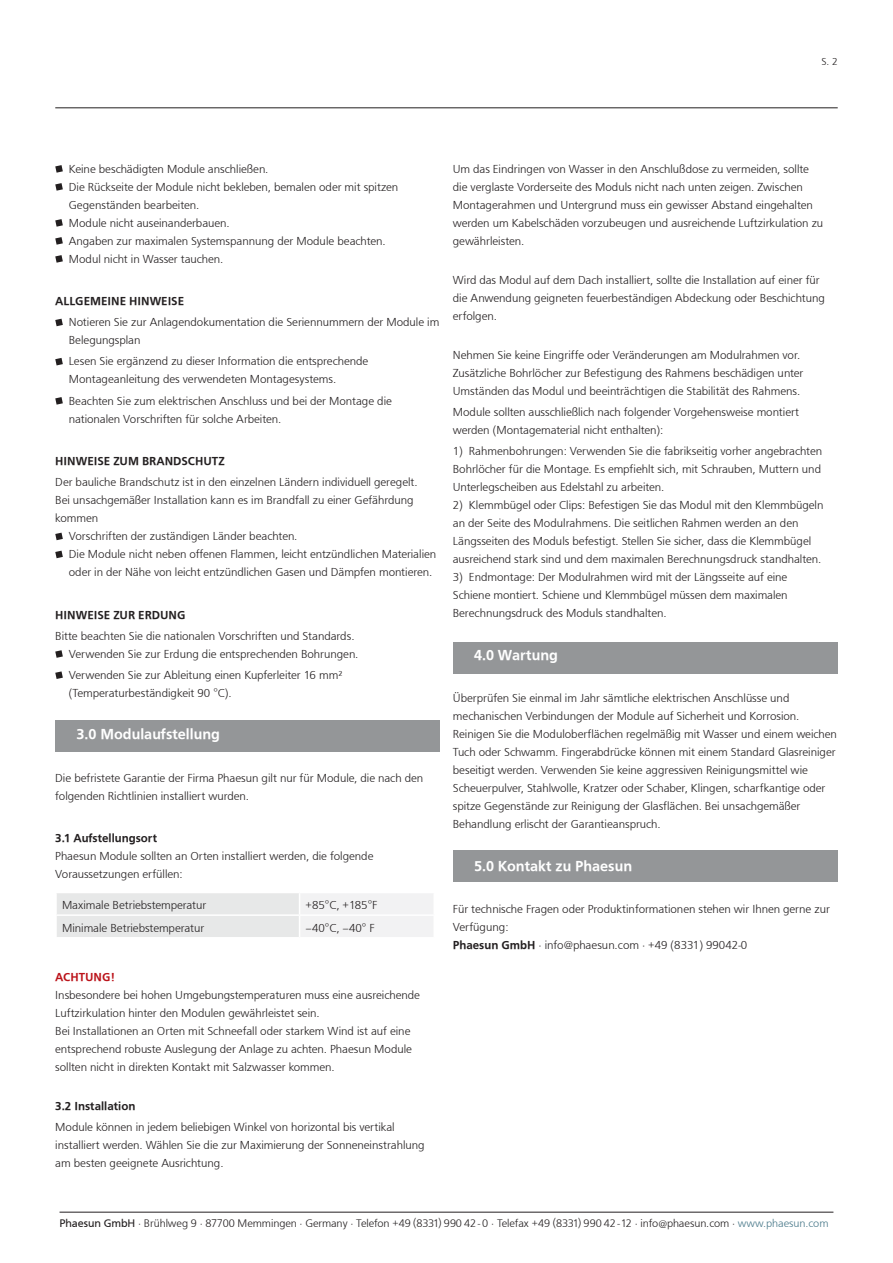
<style>
.page{position:relative;width:893px;height:1263px;background:#fff}
.page>*{position:absolute;margin:0;border:0;box-sizing:border-box;transform-origin:0 0}
.t1{font:500 15px "Front Page";color:#fff}
.t2{font:300 12px/18px "Front Page";letter-spacing:-.005em;color:#231f20}
.t3{font:500 12px "Front Page";color:#231f20}
.t4{font:500 12px "Front Page";color:#bb131a}
.t5{font:300 11.4px "Front Page";letter-spacing:-.01em;color:#231f20}
.s1{font-weight:500}
.s2{font-weight:400}
.s3{color:#487889}
</style>
<div class="page">
<hr style="left:60px;top:1212px;width:773px;height:1px;background:#231f20">
<hr style="left:55px;top:108px;width:783px;height:1px;background:#231f20">
<div style="left:55px;top:720px;width:385px;height:32px;background:#949698"></div>
<div style="left:453px;top:642px;width:385px;height:32px;background:#949698"></div>
<div style="left:453px;top:850px;width:385px;height:32px;background:#949698"></div>
<svg style="left:55px;top:165px;width:8px;height:8px"></svg>
<svg style="left:55px;top:183px;width:8px;height:8px"></svg>
<svg style="left:55px;top:219px;width:8px;height:8px"></svg>
<svg style="left:55px;top:237px;width:8px;height:8px"></svg>
<svg style="left:55px;top:255px;width:8px;height:8px"></svg>
<svg style="left:55px;top:319px;width:8px;height:7px"></svg>
<svg style="left:55px;top:358px;width:8px;height:7px"></svg>
<svg style="left:55px;top:397px;width:8px;height:8px"></svg>
<svg style="left:55px;top:533px;width:8px;height:7px"></svg>
<svg style="left:55px;top:551px;width:8px;height:7px"></svg>
<svg style="left:55px;top:650px;width:8px;height:8px"></svg>
<svg style="left:55px;top:671px;width:8px;height:8px"></svg>
<svg style="left:57px;top:893px;width:376px;height:44px"></svg>
<p class="t2" style="left:69px;top:160px;width:331px">Keine beschädigten Module anschließen.<br>Die Rückseite der Module nicht bekleben, bemalen oder mit spitzen Gegenständen bearbeiten.<br>Module nicht auseinanderbauen.<br>Angaben zur maximalen Systemspannung der Module beachten.<br>Modul nicht in Wasser tauchen.</p>
<p class="t3" style="left:55px;top:294px;width:130px">ALLGEMEINE HINWEISE</p>
<p class="t2" style="left:69px;top:313px;width:372px">Notieren Sie zur Anlagendokumentation die Seriennummern der Module im<br>Belegungsplan</p>
<p class="t2" style="left:69px;top:353px;width:301px">Lesen Sie ergänzend zu dieser Information die entsprechende<br>Montageanleitung des verwendeten Montagesystems.</p>
<p class="t2" style="left:69px;top:392px;width:325px">Beachten Sie zum elektrischen Anschluss und bei der Montage die nationalen Vorschriften für solche Arbeiten.</p>
<p class="t3" style="left:55px;top:454px;width:171px">HINWEISE ZUM BRANDSCHUTZ</p>
<p class="t2" style="left:55px;top:473px;width:364px">Der bauliche Brandschutz ist in den einzelnen Ländern individuell geregelt.</p>
<p class="t2" style="left:55px;top:491px;width:360px">Bei unsachgemäßer Installation kann es im Brandfall zu einer Gefährdung</p>
<p class="t2" style="left:55px;top:509px;width:45px">kommen</p>
<p class="t2" style="left:69px;top:527px;width:230px">Vorschriften der zuständigen Länder beachten.</p>
<p class="t2" style="left:69px;top:545px;width:369px">Die Module nicht neben offenen Flammen, leicht entzündlichen Materialien</p>
<p class="t2" style="left:69px;top:563px;width:365px">oder in der Nähe von leicht entzündlichen Gasen und Dämpfen montieren.</p>
<p class="t3" style="left:55px;top:608px;width:132px">HINWEISE ZUR ERDUNG</p>
<p class="t2" style="left:69px;top:627px;width:291px;text-indent:-14px">Bitte beachten Sie die nationalen Vorschriften und Standards.<br>Verwenden Sie zur Erdung die entsprechenden Bohrungen.</p>
<p class="t2" style="left:69px;top:666px;width:275px">Verwenden Sie zur Ableitung einen Kupferleiter 16 mm² (Temperaturbeständigkeit 90 °C).</p>
<p class="t1" style="left:77px;top:726px;width:145px">3.0 Modulaufstellung</p>
<p class="t2" style="left:55px;top:769px;width:369px">Die befristete Garantie der Firma Phaesun gilt nur für Module, die nach den folgenden Richtlinien installiert wurden.</p>
<p class="t3" style="left:55px;top:831px;width:103px">3.1 Aufstellungsort</p>
<p class="t2" style="left:55px;top:847px;width:320px">Phaesun Module sollten an Orten installiert werden, die folgende<br>Voraussetzungen erfüllen:</p>
<p class="t2" style="left:62px;top:896px;width:146px">Maximale Betriebstemperatur</p>
<p class="t2" style="left:306px;top:896px;width:73px">+85°C, +185°F</p>
<p class="t2" style="left:62px;top:919px;width:144px">Minimale Betriebstemperatur</p>
<p class="t2" style="left:306px;top:919px;width:71px">–40°C, –40° F</p>
<p class="t4" style="left:55px;top:970px;width:61px">ACHTUNG!</p>
<p class="t2" style="left:55px;top:986px;width:366px">Insbesondere bei hohen Umgebungstemperaturen muss eine ausreichende Luftzirkulation hinter den Modulen gewährleistet sein.<br>Bei Installationen an Orten mit Schneefall oder starkem Wind ist auf eine entsprechend robuste Auslegung der Anlage zu achten. Phaesun Module sollten nicht in direkten Kontakt mit Salzwasser kommen.</p>
<p class="t3" style="left:55px;top:1099px;width:82px">3.2 Installation</p>
<p class="t2" style="left:55px;top:1118px;width:371px">Module können in jedem beliebigen Winkel von horizontal bis vertikal installiert werden. Wählen Sie die zur Maximierung der Sonneneinstrahlung am besten geeignete Ausrichtung.</p>
<p class="t2" style="left:453px;top:160px;width:372px">Um das Eindringen von Wasser in den Anschlußdose zu vermeiden, sollte die verglaste Vorderseite des Moduls nicht nach unten zeigen. Zwischen Montagerahmen und Untergrund muss ein gewisser Abstand eingehalten werden um Kabelschäden vorzubeugen und ausreichende Luftzirkulation zu gewährleisten.</p>
<p class="t2" style="left:453px;top:271px;width:374px">Wird das Modul auf dem Dach installiert, sollte die Installation auf einer für die Anwendung geigneten feuerbeständigen Abdeckung oder Beschichtung erfolgen.</p>
<p class="t2" style="left:453px;top:346px;width:352px">Nehmen Sie keine Eingriffe oder Veränderungen am Modulrahmen vor.<br>Zusätzliche Bohrlöcher zur Befestigung des Rahmens beschädigen unter<br>Umständen das Modul und beeinträchtigen die Stabilität des Rahmens.</p>
<p class="t2" style="left:453px;top:403px;width:348px">Module sollten ausschließlich nach folgender Vorgehensweise montiert werden (Montagematerial nicht enthalten):</p>
<p class="t2" style="left:453px;top:443px;width:371px;text-align:justify">1) Rahmenbohrungen: Verwenden Sie die fabrikseitig vorher angebrachten Bohrlöcher für die Montage. Es empfiehlt sich, mit Schrauben, Muttern und Unterlegscheiben aus Edelstahl zu arbeiten.</p>
<p class="t2" style="left:453px;top:497px;width:372px">2) Klemmbügel oder Clips: Befestigen Sie das Modul mit den Klemmbügeln an der Seite des Modulrahmens. Die seitlichen Rahmen werden an den Längsseiten des Moduls befestigt. Stellen Sie sicher, dass die Klemmbügel ausreichend stark sind und dem maximalen Berechnungsdruck standhalten.</p>
<p class="t2" style="left:453px;top:569px;width:336px;text-align:justify">3) Endmontage: Der Modulrahmen wird mit der Längsseite auf eine Schiene montiert. Schiene und Klemmbügel müssen dem maximalen Berechnungsdruck des Moduls standhalten.</p>
<p class="t1" style="left:474px;top:646px;width:85px">4.0 Wartung</p>
<p class="t2" style="left:453px;top:689px;width:386px">Überprüfen Sie einmal im Jahr sämtliche elektrischen Anschlüsse und mechanischen Verbindungen der Module auf Sicherheit und Korrosion.<br>Reinigen Sie die Moduloberflächen regelmäßig mit Wasser und einem weichen Tuch oder Schwamm. Fingerabdrücke können mit einem Standard Glasreiniger beseitigt werden. Verwenden Sie keine aggressiven Reinigungsmittel wie Scheuerpulver, Stahlwolle, Kratzer oder Schaber, Klingen, scharfkantige oder spitze Gegenstände zur Reinigung der Glasflächen. Bei unsachgemäßer Behandlung erlischt der Garantieanspruch.</p>
<p class="t1" style="left:474px;top:857px;width:160px">5.0 Kontakt zu Phaesun</p>
<p class="t2" style="left:453px;top:900px;width:379px">Für technische Fragen oder Produktinformationen stehen wir Ihnen gerne zur<br>Verfügung:<br><span class="s1">Phaesun GmbH</span> · info@phaesun.com · +49 (8331) 99042-0</p>
<p class="t5" style="left:60px;top:1217px;width:770px"><span class="s2">Phaesun GmbH</span> · Brühlweg 9 · 87700 Memmingen · Germany · Telefon +49 (8331) 990 42 - 0 · Telefax +49 (8331) 990 42 - 12 · info@phaesun.com · <span class="s3">www.phaesun.com------</span></p>
</div>
